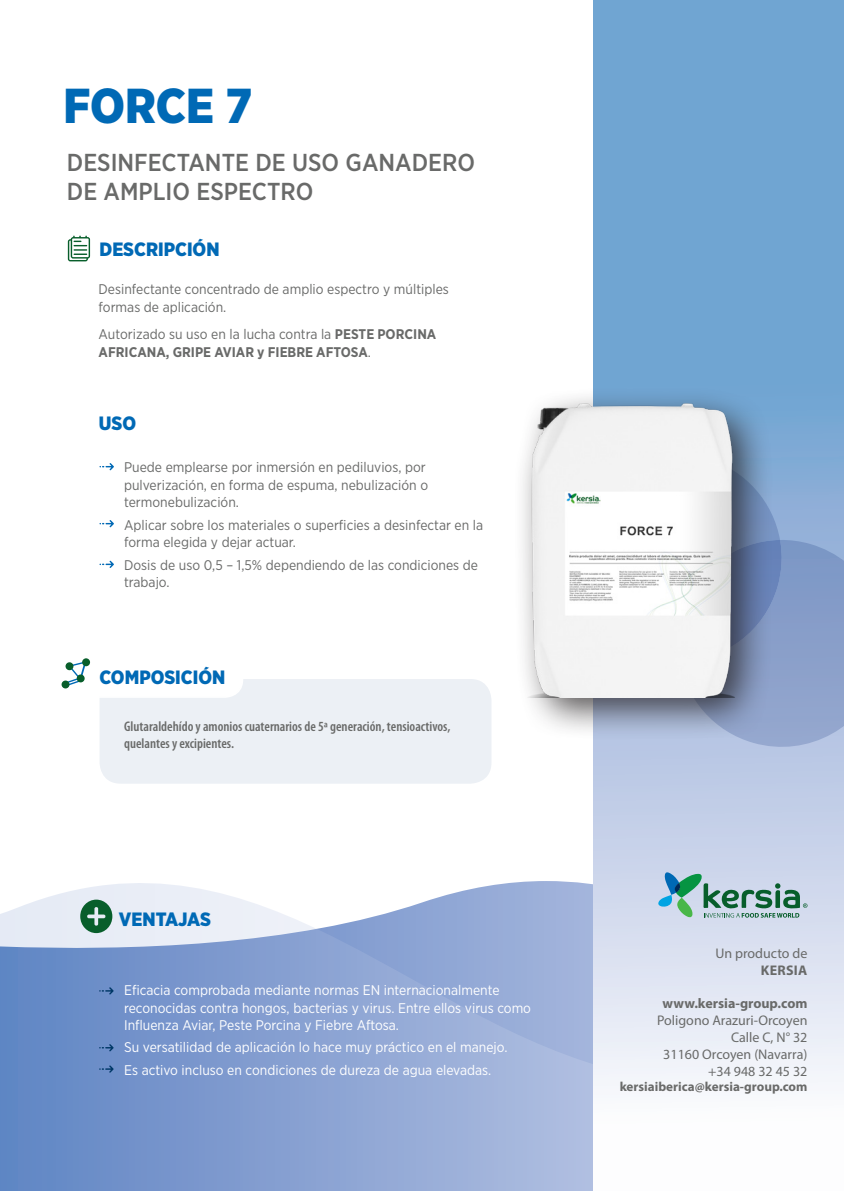
<style>
.page{position:relative;width:844px;height:1191px;background:#fff}
.page>*{position:absolute;margin:0;border:0;box-sizing:border-box;transform-origin:0 0}
.t1{font:900 49px "Gotham Narrow";color:#0069b5}
.t2{font:500 24.5px/28.2px "Gotham Narrow";color:#696a69}
.t3{font:900 19.25px "Gotham Narrow";color:#0069b5}
.Basic{font:14px/17.5px "Gotham Narrow";color:#696a69}
.Basic-2{font:14px/17.5px "Gotham Narrow";color:#fff}
.t4{font:14px/16.8px "Myriad Pro";color:#696a69;text-align:center}
.Basic-3{font:600 condensed 14px/17.5px "Myriad Pro";color:#696a69}
.Basic-4{font:700 14px/17.5px "Gotham Narrow";color:#696a69}
.t5{font:700 14px "Myriad Pro";letter-spacing:.02em;color:#696a69}
.t6{font:700 13.12px "Myriad Pro";color:#696a69}
.s1{font-weight:400}
.s2{font-weight:700}
</style>
<div class="page">
<div style="left:99px;top:679px;width:392px;height:104px;background:#ecf0f5;border-radius:21px"></div>
<div style="left:75px;top:656px;width:167px;height:41px;background:#fff;border-radius:18px"></div>
<div style="left:74px;top:655px;width:169px;height:43px;border:2px solid #fff;border-radius:18px"></div>
<svg style="left:0;top:881px;width:593px;height:310px;background:#95abd6"></svg>
<svg style="left:80px;top:899px;width:32px;height:34px"></svg>
<svg style="left:593px;top:0;width:250px;height:1086px;background:#9cbdde"></svg>
<svg style="left:677px;top:540px;width:166px;height:218px;background:#90a5ce"></svg>
<svg style="left:99px;top:987px;width:15px;height:7px"></svg>
<svg style="left:99px;top:1044px;width:15px;height:7px"></svg>
<svg style="left:99px;top:1065px;width:15px;height:7px"></svg>
<svg style="left:99px;top:463px;width:15px;height:7px"></svg>
<svg style="left:99px;top:520px;width:15px;height:7px"></svg>
<svg style="left:99px;top:560px;width:15px;height:8px"></svg>
<svg style="left:68px;top:236px;width:22px;height:25px"></svg>
<svg style="left:657px;top:871px;width:150px;height:47px;background:#97bbbd"></svg>
<div style="left:513px;top:386px;width:261px;height:354px;background:#231f20;opacity:.75"></div>
<img style="left:521px;top:367px;width:254px;height:331px">
<svg style="left:66px;top:660px;width:21px;height:26px"></svg>
<div style="left:77px;top:674px;width:8px;height:8px;background:#085e2b;border-radius:50%"></div>
<div style="left:62px;top:680px;width:7px;height:8px;background:#085e2b;border-radius:50%"></div>
<div style="left:65px;top:662px;width:8px;height:8px;background:#085e2b;border-radius:50%"></div>
<div style="left:82px;top:658px;width:8px;height:8px;background:#085e2b;border-radius:50%"></div>
<p class="t1" style="left:63px;top:73px;width:190px">FORCE 7</p>
<p class="t2" style="left:67px;top:148px;width:409px">DESINFECTANTE DE USO GANADERO<br>DE AMPLIO ESPECTRO</p>
<p class="t3" style="left:99px;top:237px;width:121px">DESCRIPCIÓN</p>
<p class="Basic" style="left:99px;top:280px;width:351px">Desinfectante concentrado de amplio espectro y múltiples formas de aplicación.</p>
<p class="Basic-4" style="left:99px;top:325px;width:339px"><span class="s1">Autorizado su uso en la lucha contra la</span> PESTE PORCINA<br>AFRICANA, GRIPE AVIAR y FIEBRE AFTOSA<span class="s1">.</span></p>
<p class="t3" style="left:99px;top:410px;width:39px">USO</p>
<p class="Basic" style="left:124px;top:458px;width:305px">Puede emplearse por inmersión en pediluvios, por pulverización, en forma de espuma, nebulización o termonebulización.</p>
<p class="Basic" style="left:124px;top:515px;width:360px">Aplicar sobre los materiales o superficies a desinfectar en la forma elegida y dejar actuar.</p>
<p class="Basic" style="left:124px;top:555px;width:355px">Dosis de uso 0,5 – 1,5% dependiendo de las condiciones de trabajo.</p>
<p class="t3" style="left:99px;top:665px;width:127px">COMPOSICIÓN</p>
<p class="Basic-3" style="left:124px;top:717px;width:327px">Glutaraldehído y amonios cuaternarios de 5ª generación, tensioactivos, quelantes y excipientes.</p>
<p class="t3" style="left:119px;top:906px;width:94px">VENTAJAS</p>
<p class="Basic-2" style="left:124px;top:981px;width:408px">Eficacia comprobada mediante normas EN internacionalmente reconocidas contra hongos, bacterias y virus. Entre ellos virus como<br>Influenza Aviar, Peste Porcina y Fiebre Aftosa.</p>
<p class="Basic-2" style="left:124px;top:1038px;width:385px">Su versatilidad de aplicación lo hace muy práctico en el manejo.</p>
<p class="Basic-2" style="left:124px;top:1061px;width:368px">Es activo incluso en condiciones de dureza de agua elevadas.</p>
<p class="t4" style="left:715px;top:944px;width:94px">Un producto de</p>
<p class="t5" style="left:760px;top:961px;width:48px">KERSIA</p>
<p class="t4" style="left:657px;top:995px;width:152px"><span class="s2">www.kersia-group.com<br></span>Poligono Arazuri-Orcoyen</p>
<p class="t4" style="left:731px;top:1028px;width:78px">Calle C, N° 32</p>
<p class="t4" style="left:663px;top:1045px;width:146px">31160 Orcoyen (Navarra)</p>
<p class="t4" style="left:708px;top:1062px;width:101px">+34 948 32 45 32</p>
<p class="t6" style="left:619px;top:1078px;width:189px">kersiaiberica@kersia-group.com</p>
</div>
